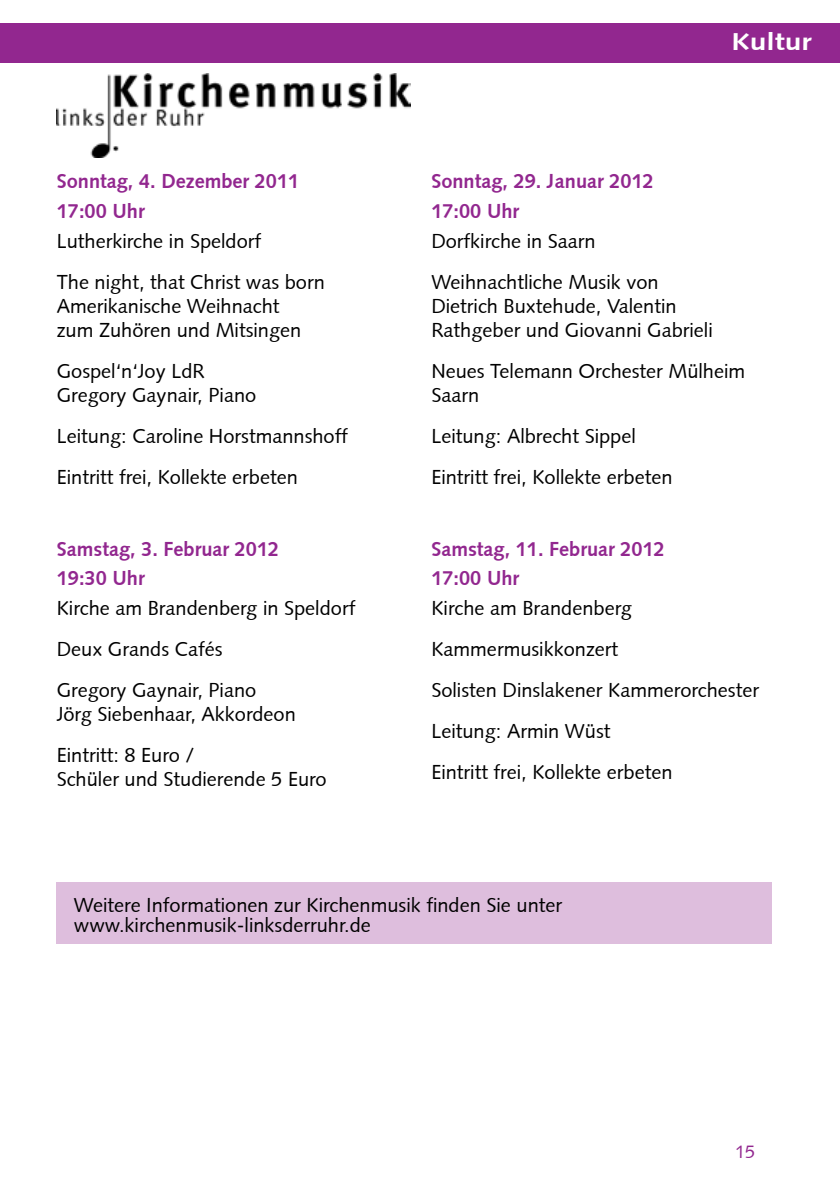
<style>
.page{position:relative;width:840px;height:1191px;background:#fff}
.page>*{position:absolute;margin:0;border:0;box-sizing:border-box;transform-origin:0 0}
.t1{font:700 24px "Syntax";color:#fff;scale:1.25 1}
.t2{font:20px/41px "Syntax";color:#000}
.t3{font:700 20px/29.6px "Syntax";color:#92278f}
.t4{font:18px "Syntax";color:#92278f}
</style>
<div class="page">
<div style="left:0;top:23px;width:839px;height:39px;background:#92278f"></div>
<img style="left:57px;top:74px;width:353px;height:83px">
<div style="left:57px;top:882px;width:714px;height:61px;background:#debedd"></div>
<p class="t3" style="left:57px;top:167px;width:244px">Sonntag, 4. Dezember 2011<br>17:00 Uhr</p>
<p class="t2" style="left:57px;top:220px;width:269px">Lutherkirche in Speldorf<br>The night, that Christ was born</p>
<p class="t2" style="left:57px;top:294px;width:246px;line-height:24px">Amerikanische Weihnacht zum Zuhören und Mitsingen</p>
<p class="t2" style="left:57px;top:359px;width:201px;line-height:24px">Gospel‘n‘Joy LdR<br>Gregory Gaynair, Piano</p>
<p class="t2" style="left:57px;top:415px;width:292px">Leitung: Caroline Horstmannshoff<br>Eintritt frei, Kollekte erbeten</p>
<p class="t3" style="left:57px;top:534px;width:224px">Samstag, 3. Februar 2012<br>19:30 Uhr</p>
<p class="t2" style="left:57px;top:587px;width:300px">Kirche am Brandenberg in Speldorf<br>Deux Grands Cafés<br>Gregory Gaynair, Piano</p>
<p class="t2" style="left:57px;top:693px;width:240px">Jörg Siebenhaar, Akkordeon<br>Eintritt: 8 Euro /</p>
<p class="t2" style="left:57px;top:758px;width:271px">Schüler und Studierende 5 Euro</p>
<p class="t1" style="left:731px;top:28px;width:66px">Kultur</p>
<p class="t3" style="left:431px;top:167px;width:224px">Sonntag, 29. Januar 2012<br>17:00 Uhr</p>
<p class="t2" style="left:431px;top:220px;width:229px">Dorfkirche in Saarn<br>Weihnachtliche Musik von</p>
<p class="t2" style="left:431px;top:294px;width:283px;line-height:24px">Dietrich Buxtehude, Valentin<br>Rathgeber und Giovanni Gabrieli</p>
<p class="t2" style="left:431px;top:359px;width:315px;line-height:24px">Neues Telemann Orchester Mülheim<br>Saarn</p>
<p class="t2" style="left:431px;top:415px;width:242px">Leitung: Albrecht Sippel<br>Eintritt frei, Kollekte erbeten</p>
<p class="t3" style="left:431px;top:534px;width:235px">Samstag, 11. Februar 2012<br>17:00 Uhr</p>
<p class="t2" style="left:431px;top:587px;width:329px">Kirche am Brandenberg<br>Kammermusikkonzert<br>Solisten Dinslakener Kammerorchester<br>Leitung: Armin Wüst<br>Eintritt frei, Kollekte erbeten</p>
<p class="t2" style="left:74px;top:895px;width:489px;line-height:20px">Weitere Informationen zur Kirchenmusik finden Sie unter www.kirchenmusik-linksderruhr.de</p>
<p class="t4" style="left:734px;top:1141px;width:22px">15</p>
</div>
